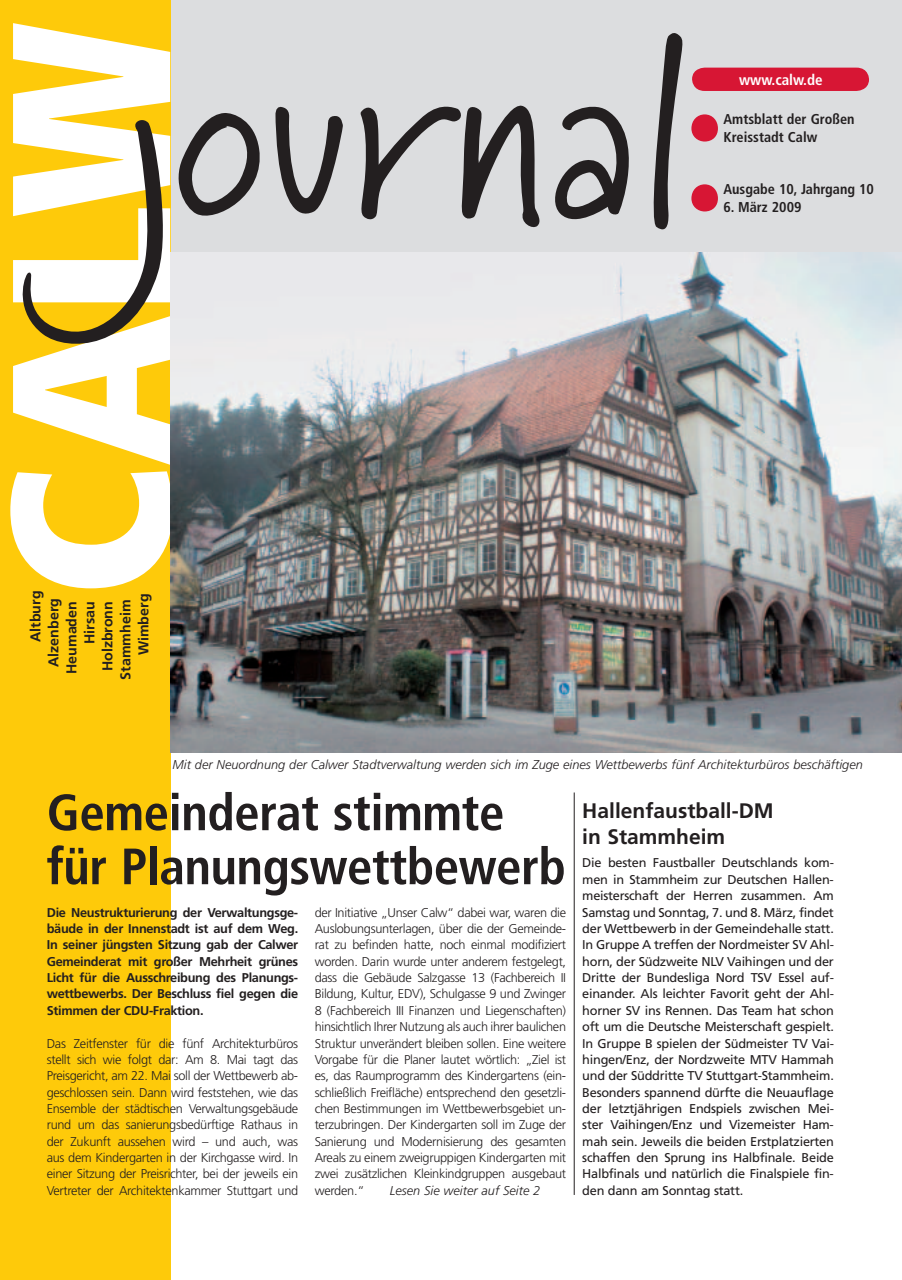
<style>
.page{position:relative;width:902px;height:1280px;background:#fff}
.page>*{position:absolute;margin:0;border:0;box-sizing:border-box;transform-origin:0 0}
.t1{font:700 condensed 51px/54px "Frutiger";letter-spacing:-.01em;color:#231f20}
.t2{font:700 21px/25.3px "Frutiger";color:#231f20}
.t3{font:700 condensed 15px "Frutiger";color:#fff}
.t4{font:700 condensed 14.25px/18px "Frutiger";color:#231f20}
.t5{font:700 14.25px "Frutiger";color:#231f20}
.t6{font:300 12.75px/16.4px "Frutiger";letter-spacing:-.025em;color:#231f20;text-align:justify}
.t7{font:12.75px/16.4px "Frutiger";letter-spacing:-.02em;color:#231f20;text-align:justify}
.t8{font:700 12.75px/16.4px "Frutiger";letter-spacing:-.025em;color:#231f20;text-align:justify}
.t9{font:italic 300 12.75px "Frutiger";color:#231f20}
</style>
<div class="page">
<div style="left:0;top:0;width:901px;height:252px;background:#dcdddf"></div>
<div style="left:0;top:0;width:170px;height:1279px;background:#feca0a"></div>
<hr style="left:573px;top:792px;width:1px;height:403px;background:#231f20">
<svg style="left:10px;top:471px;width:160px;height:117px"></svg>
<svg style="left:13px;top:23px;width:247px;height:442px"></svg>
<svg style="left:275px;top:106px;width:68px;height:108px"></svg>
<svg style="left:360px;top:33px;width:323px;height:197px"></svg>
<svg style="left:691px;top:114px;width:27px;height:97px"></svg>
<img style="left:170px;top:252px;width:731px;height:501px">
<div style="left:692px;top:68px;width:177px;height:23px;background:#d71634"></div>
<p class="t3" style="left:739px;top:74px;width:85px">www.calw.de</p>
<p class="t4" style="left:723px;top:111px;width:133px">Amtsblatt der Großen<br>Kreisstadt Calw</p>
<p class="t4" style="left:723px;top:181px;width:152px">Ausgabe 10, Jahrgang 10</p>
<p class="t4" style="left:723px;top:199px;width:79px">6. März 2009</p>
<p class="t5" style="left:30px;top:642px;width:53px;rotate:-90deg">Altburg</p>
<p class="t5" style="left:48px;top:667px;width:70px;rotate:-90deg">Alzenberg</p>
<p class="t5" style="left:66px;top:674px;width:74px;rotate:-90deg">Heumaden</p>
<p class="t5" style="left:84px;top:644px;width:44px;rotate:-90deg">Hirsau</p>
<p class="t5" style="left:102px;top:671px;width:72px;rotate:-90deg">Holzbronn</p>
<p class="t5" style="left:120px;top:680px;width:82px;rotate:-90deg">Stammheim</p>
<p class="t5" style="left:138px;top:655px;width:63px;rotate:-90deg">Wimberg</p>
<p class="t9" style="left:173px;top:760px;width:691px">Mit der Neuordnung der Calwer Stadtverwaltung werden sich im Zuge eines Wettbewerbs fünf Architekturbüros beschäftigen</p>
<h1 class="t1" style="left:47px;top:790px;width:520px">Gemeinderat stimmte für Planungswettbewerb</h1>
<p class="t8" style="left:47px;top:905px;width:253px">Die Neustrukturierung der Verwaltungsge&shy;bäude in der Innenstadt ist auf dem Weg.<br>In seiner jüngsten Sitzung gab der Calwer Gemeinderat mit großer Mehrheit grünes Licht für die Ausschreibung des Planungs&shy;wettbewerbs. Der Beschluss fiel gegen die Stimmen der CDU-Fraktion.</p>
<p class="t6" style="left:47px;top:1036px;width:253px">Das Zeitfenster für die fünf Architekturbüros stellt sich wie folgt dar: Am 8. Mai tagt das Preisgericht, am 22. Mai soll der Wettbewerb ab&shy;geschlossen sein. Dann wird feststehen, wie das Ensemble der städtischen Verwaltungsgebäude rund um das sanierungsbedürftige Rathaus in der Zukunft aussehen wird – und auch, was aus dem Kindergarten in der Kirchgasse wird. In einer Sitzung der Preisrichter, bei der jeweils ein Vertreter der Architektenkammer Stuttgart und</p>
<p class="t6" style="left:315px;top:905px;width:253px">der Initiative „Unser Calw“ dabei war, waren die Auslobungsunterlagen, über die der Gemeinde&shy;rat zu befinden hatte, noch einmal modifiziert worden. Darin wurde unter anderem festgelegt, dass die Gebäude Salzgasse 13 (Fachbereich II Bildung, Kultur, EDV), Schulgasse 9 und Zwinger 8 (Fachbereich III Finanzen und Liegenschaften) hinsichtlich Ihrer Nutzung als auch ihrer baulichen Struktur unverändert bleiben sollen. Eine weitere Vorgabe für die Planer lautet wörtlich: „Ziel ist es, das Raumprogramm des Kindergartens (ein&shy;schließlich Freifläche) entsprechend den gesetzli&shy;chen Bestimmungen im Wettbewerbsgebiet un&shy;terzubringen. Der Kindergarten soll im Zuge der Sanierung und Modernisierung des gesamten Areals zu einem zweigruppigen Kindergarten mit zwei zusätzlichen Kleinkindgruppen ausgebaut werden.“</p>
<p class="t9" style="left:390px;top:1185px;width:152px">Lesen Sie weiter auf Seite 2</p>
<h2 class="t2" style="left:582px;top:800px;width:193px">Hallenfaustball-DM in Stammheim</h2>
<p class="t7" style="left:582px;top:856px;width:253px">Die besten Faustballer Deutschlands kom&shy;men in Stammheim zur Deutschen Hallen&shy;meisterschaft der Herren zusammen. Am Samstag und Sonntag, 7. und 8. März, findet der Wettbewerb in der Gemeindehalle statt.<br>In Gruppe A treffen der Nordmeister SV Ahl&shy;horn, der Südzweite NLV Vaihingen und der Dritte der Bundesliga Nord TSV Essel auf&shy;einander. Als leichter Favorit geht der Ahl&shy;horner SV ins Rennen. Das Team hat schon oft um die Deutsche Meisterschaft gespielt.<br>In Gruppe B spielen der Südmeister TV Vai&shy;hingen/Enz, der Nordzweite MTV Hammah und der Süddritte TV Stuttgart-Stammheim.<br>Besonders spannend dürfte die Neuauflage der letztjährigen Endspiels zwischen Mei&shy;ster Vaihingen/Enz und Vizemeister Ham&shy;mah sein. Jeweils die beiden Erstplatzierten schaffen den Sprung ins Halbfinale. Beide Halbfinals und natürlich die Finalspiele fin&shy;den dann am Sonntag statt.</p>
</div>
